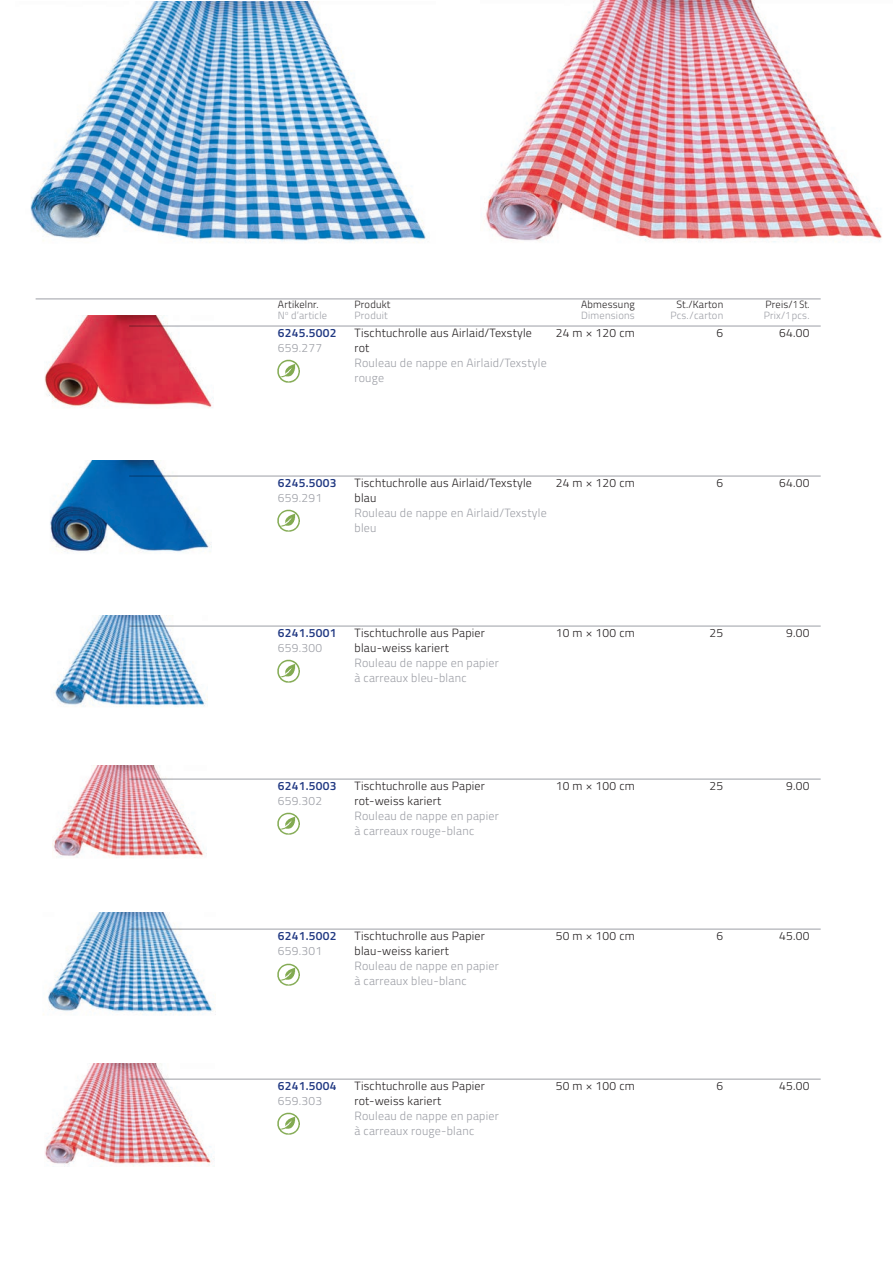
<style>
.page{position:relative;width:893px;height:1263px;background:#fff}
.page>*{position:absolute;margin:0;border:0;box-sizing:border-box;transform-origin:0 0}
.Text_d{font:300 12px "Titillium";letter-spacing:.02em;color:#231f20}
.Text_d-2{font:300 12px "Titillium";letter-spacing:.02em;color:#9d9fa6}
.Text_d-3{font:600 12px "Titillium";letter-spacing:.02em;color:#203882}
.t1{font:300 10.5px "Titillium";letter-spacing:.02em;color:#9d9fa6}
.t2{font:300 10.5px "Titillium";letter-spacing:.02em;color:#231f20}
</style>
<div class="page">
<hr style="left:36px;top:299px;width:785px;height:1px;background:#9d9fa6">
<hr style="left:129px;top:326px;width:692px;height:1px;background:#9d9fa6">
<hr style="left:129px;top:476px;width:692px;height:1px;background:#9d9fa6">
<hr style="left:129px;top:626px;width:692px;height:1px;background:#9d9fa6">
<hr style="left:129px;top:779px;width:692px;height:1px;background:#9d9fa6">
<hr style="left:129px;top:929px;width:692px;height:1px;background:#9d9fa6">
<hr style="left:129px;top:1079px;width:692px;height:1px;background:#9d9fa6">
<img style="left:30px;top:1px;width:396px;height:242px">
<img style="left:484px;top:0;width:398px;height:242px">
<img style="left:45px;top:316px;width:168px;height:92px">
<img style="left:50px;top:461px;width:161px;height:92px">
<img style="left:54px;top:615px;width:153px;height:92px">
<img style="left:43px;top:913px;width:173px;height:102px">
<img style="left:52px;top:766px;width:154px;height:92px">
<img style="left:45px;top:1064px;width:169px;height:102px">
<img style="left:278px;top:1113px;width:22px;height:22px">
<img style="left:278px;top:963px;width:22px;height:22px">
<img style="left:278px;top:813px;width:22px;height:22px">
<img style="left:278px;top:660px;width:22px;height:22px">
<img style="left:278px;top:510px;width:22px;height:22px">
<img style="left:278px;top:360px;width:22px;height:22px">
<p class="t2" style="left:278px;top:297px;width:42px">Artikelnr.</p>
<p class="t2" style="left:355px;top:297px;width:38px">Produkt</p>
<p class="t2" style="left:581px;top:297px;width:55px">Abmessung</p>
<p class="t2" style="left:676px;top:297px;width:48px">St./Karton</p>
<p class="t2" style="left:765px;top:297px;width:46px">Preis/1 St.</p>
<p class="t1" style="left:278px;top:308px;width:51px">N<sup>o</sup> d’article</p>
<p class="t1" style="left:355px;top:308px;width:35px">Produit</p>
<p class="t1" style="left:581px;top:308px;width:55px">Dimensions</p>
<p class="t1" style="left:670px;top:308px;width:54px">Pcs./carton</p>
<p class="t1" style="left:764px;top:308px;width:47px">Prix/1 pcs.</p>
<p class="Text_d-3" style="left:278px;top:324px;width:60px">6245.5002</p>
<p class="Text_d" style="left:355px;top:324px;width:179px">Tischtuchrolle aus Airlaid/Texstyle</p>
<p class="Text_d" style="left:556px;top:324px;width:80px">24 m × 120 cm</p>
<p class="Text_d" style="left:717px;top:324px;width:8px">6</p>
<p class="Text_d" style="left:779px;top:324px;width:32px">64.00</p>
<p class="Text_d-2" style="left:278px;top:339px;width:46px">659.277</p>
<p class="Text_d" style="left:355px;top:339px;width:16px">rot</p>
<p class="Text_d-2" style="left:355px;top:354px;width:194px">Rouleau de nappe en Airlaid/Texstyle</p>
<p class="Text_d-2" style="left:355px;top:369px;width:31px">rouge</p>
<p class="Text_d-3" style="left:278px;top:474px;width:60px">6245.5003</p>
<p class="Text_d" style="left:355px;top:474px;width:179px">Tischtuchrolle aus Airlaid/Texstyle</p>
<p class="Text_d" style="left:556px;top:474px;width:80px">24 m × 120 cm</p>
<p class="Text_d" style="left:717px;top:474px;width:8px">6</p>
<p class="Text_d" style="left:779px;top:474px;width:32px">64.00</p>
<p class="Text_d-2" style="left:278px;top:489px;width:46px">659.291</p>
<p class="Text_d" style="left:355px;top:489px;width:23px">blau</p>
<p class="Text_d-2" style="left:355px;top:504px;width:194px">Rouleau de nappe en Airlaid/Texstyle</p>
<p class="Text_d-2" style="left:355px;top:519px;width:23px">bleu</p>
<p class="Text_d-3" style="left:278px;top:624px;width:60px">6241.5001</p>
<p class="Text_d" style="left:355px;top:624px;width:132px">Tischtuchrolle aus Papier</p>
<p class="Text_d" style="left:556px;top:624px;width:80px">10 m × 100 cm</p>
<p class="Text_d" style="left:710px;top:624px;width:15px">25</p>
<p class="Text_d" style="left:786px;top:624px;width:25px">9.00</p>
<p class="Text_d-2" style="left:278px;top:639px;width:46px">659.300</p>
<p class="Text_d" style="left:355px;top:639px;width:96px">blau-weiss kariert</p>
<p class="Text_d-2" style="left:355px;top:654px;width:146px">Rouleau de nappe en papier</p>
<p class="Text_d-2" style="left:355px;top:669px;width:113px">à carreaux bleu-blanc</p>
<p class="Text_d-3" style="left:278px;top:777px;width:60px">6241.5003</p>
<p class="Text_d" style="left:355px;top:777px;width:132px">Tischtuchrolle aus Papier</p>
<p class="Text_d" style="left:556px;top:777px;width:80px">10 m × 100 cm</p>
<p class="Text_d" style="left:710px;top:777px;width:15px">25</p>
<p class="Text_d" style="left:786px;top:777px;width:25px">9.00</p>
<p class="Text_d-2" style="left:278px;top:792px;width:46px">659.302</p>
<p class="Text_d" style="left:355px;top:792px;width:88px">rot-weiss kariert</p>
<p class="Text_d-2" style="left:355px;top:807px;width:146px">Rouleau de nappe en papier</p>
<p class="Text_d-2" style="left:355px;top:822px;width:121px">à carreaux rouge-blanc</p>
<p class="Text_d-3" style="left:278px;top:927px;width:60px">6241.5002</p>
<p class="Text_d" style="left:355px;top:927px;width:132px">Tischtuchrolle aus Papier</p>
<p class="Text_d" style="left:556px;top:927px;width:80px">50 m × 100 cm</p>
<p class="Text_d" style="left:717px;top:927px;width:8px">6</p>
<p class="Text_d" style="left:779px;top:927px;width:32px">45.00</p>
<p class="Text_d-2" style="left:278px;top:942px;width:46px">659.301</p>
<p class="Text_d" style="left:355px;top:942px;width:96px">blau-weiss kariert</p>
<p class="Text_d-2" style="left:355px;top:957px;width:146px">Rouleau de nappe en papier</p>
<p class="Text_d-2" style="left:355px;top:972px;width:113px">à carreaux bleu-blanc</p>
<p class="Text_d-3" style="left:278px;top:1077px;width:60px">6241.5004</p>
<p class="Text_d" style="left:355px;top:1077px;width:132px">Tischtuchrolle aus Papier</p>
<p class="Text_d" style="left:556px;top:1077px;width:80px">50 m × 100 cm</p>
<p class="Text_d" style="left:717px;top:1077px;width:8px">6</p>
<p class="Text_d" style="left:779px;top:1077px;width:32px">45.00</p>
<p class="Text_d-2" style="left:278px;top:1092px;width:46px">659.303</p>
<p class="Text_d" style="left:355px;top:1092px;width:88px">rot-weiss kariert</p>
<p class="Text_d-2" style="left:355px;top:1107px;width:146px">Rouleau de nappe en papier</p>
<p class="Text_d-2" style="left:355px;top:1122px;width:121px">à carreaux rouge-blanc</p>
</div>
